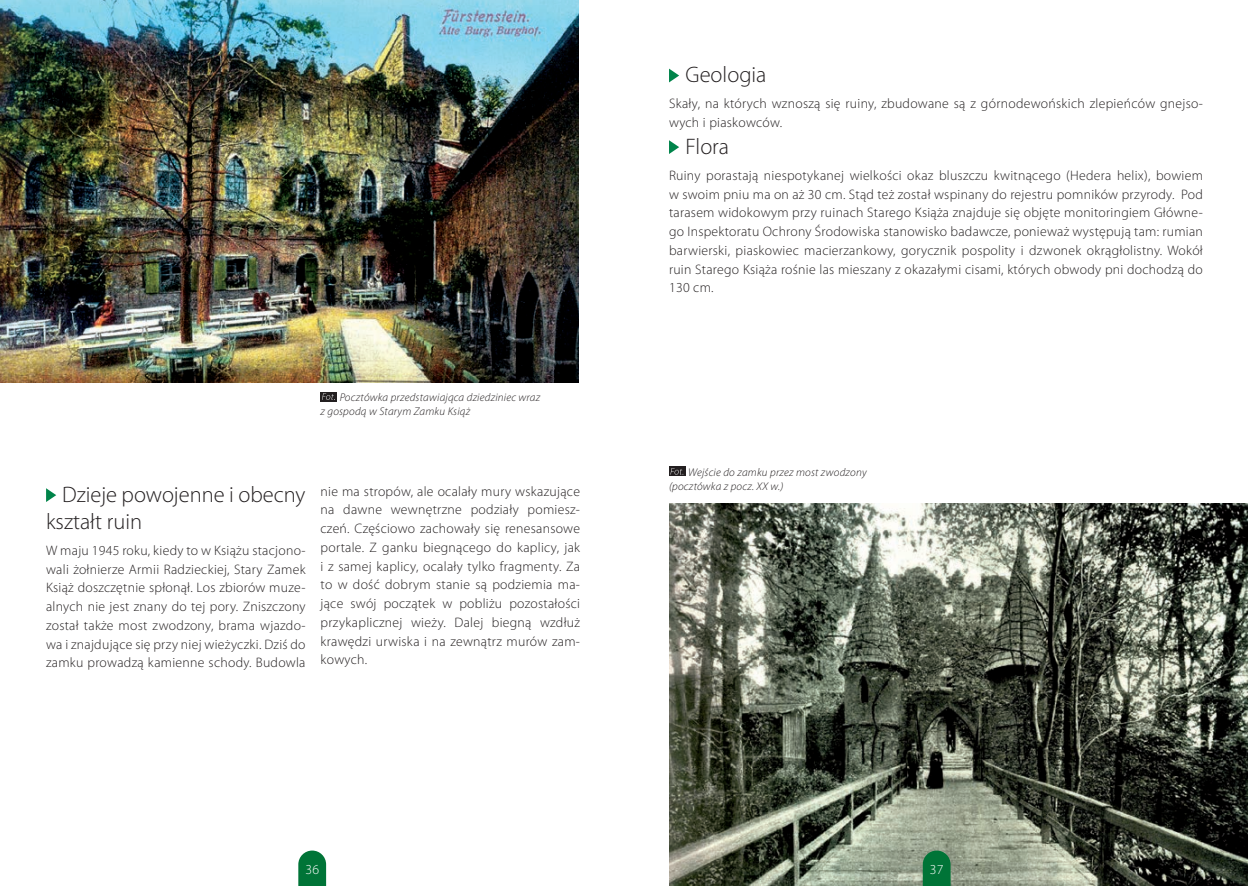
<style>
.page{position:relative;width:1248px;height:886px;background:#fff}
.page>*{position:absolute;margin:0;border:0;box-sizing:border-box;transform-origin:0 0}
.t1{font:300 22.5px/27px "Myriad Pro";color:#231f20}
.t2{font:300 13.75px/18.8px "Myriad Pro";letter-spacing:.02em;color:#231f20;text-align:justify}
.t3{font:300 13.75px "Myriad Pro";color:#fff}
.t4{font:italic 300 11.25px/13.5px "Myriad Pro";letter-spacing:.02em;color:#231f20}
</style>
<div class="page">
<div style="left:320px;top:392px;width:17px;height:9px;background:#231f20"></div>
<svg style="left:322px;top:393px;width:13px;height:7px"></svg>
<div style="left:669px;top:467px;width:16px;height:9px;background:#231f20"></div>
<svg style="left:670px;top:468px;width:13px;height:7px"></svg>
<svg style="left:46px;top:488px;width:10px;height:14px"></svg>
<svg style="left:669px;top:69px;width:10px;height:13px"></svg>
<svg style="left:669px;top:140px;width:10px;height:14px"></svg>
<img style="left:0;top:0;width:579px;height:383px">
<img style="left:669px;top:503px;width:578px;height:383px">
<svg style="left:298px;top:850px;width:28px;height:36px"></svg>
<svg style="left:922px;top:850px;width:28px;height:36px"></svg>
<p class="t4" style="left:320px;top:391px;width:221px;text-indent:19px">Pocztówka przedstawiająca dziedziniec wraz z gospodą w Starym Zamku Książ</p>
<h1 class="t1" style="left:46px;top:481px;width:261px;text-indent:16px">Dzieje powojenne i obecny kształt ruin</h1>
<p class="t2" style="left:46px;top:541px;width:261px">W maju 1945 roku, kiedy to w Książu stacjono&shy;wali żołnierze Armii Radzieckiej, Stary Zamek Książ doszczętnie spłonął. Los zbiorów muze&shy;alnych nie jest znany do tej pory. Zniszczony został także most zwodzony, brama wjazdo&shy;wa i znajdujące się przy niej wieżyczki. Dziś do zamku prowadzą kamienne schody. Budowla</p>
<p class="t2" style="left:320px;top:481px;width:261px">nie ma stropów, ale ocalały mury wskazujące na dawne wewnętrzne podziały pomiesz&shy;czeń. Częściowo zachowały się renesansowe portale. Z ganku biegnącego do kaplicy, jak i z samej kaplicy, ocalały tylko fragmenty. Za to w dość dobrym stanie są podziemia ma&shy;jące swój początek w pobliżu pozostałości przykaplicznej wieży. Dalej biegną wzdłuż krawędzi urwiska i na zewnątrz murów zam&shy;kowych.</p>
<h1 class="t1" style="left:685px;top:61px;width:82px">Geologia</h1>
<p class="t2" style="left:669px;top:94px;width:535px">Skały, na których wznoszą się ruiny, zbudowane są z górnodewońskich zlepieńców gnejso&shy;wych i piaskowców.</p>
<h1 class="t1" style="left:685px;top:133px;width:45px">Flora</h1>
<p class="t2" style="left:669px;top:166px;width:535px">Ruiny porastają niespotykanej wielkości okaz bluszczu kwitnącego (Hedera helix), bowiem w swoim pniu ma on aż 30 cm. Stąd też został wspinany do rejestru pomników przyrody. Pod tarasem widokowym przy ruinach Starego Książa znajduje się objęte monitoringiem Główne&shy;go Inspektoratu Ochrony Środowiska stanowisko badawcze, ponieważ występują tam: rumian barwierski, piaskowiec macierzankowy, gorycznik pospolity i dzwonek okrągłolistny. Wokół ruin Starego Książa rośnie las mieszany z okazałymi cisami, których obwody pni dochodzą do 130 cm.</p>
<p class="t4" style="left:669px;top:465px;width:199px;text-indent:19px">Wejście do zamku przez most zwodzony (pocztówka z pocz. XX w.)</p>
<p class="t3" style="left:305px;top:861px;width:15px">36</p>
<p class="t3" style="left:929px;top:861px;width:15px">37</p>
</div>
